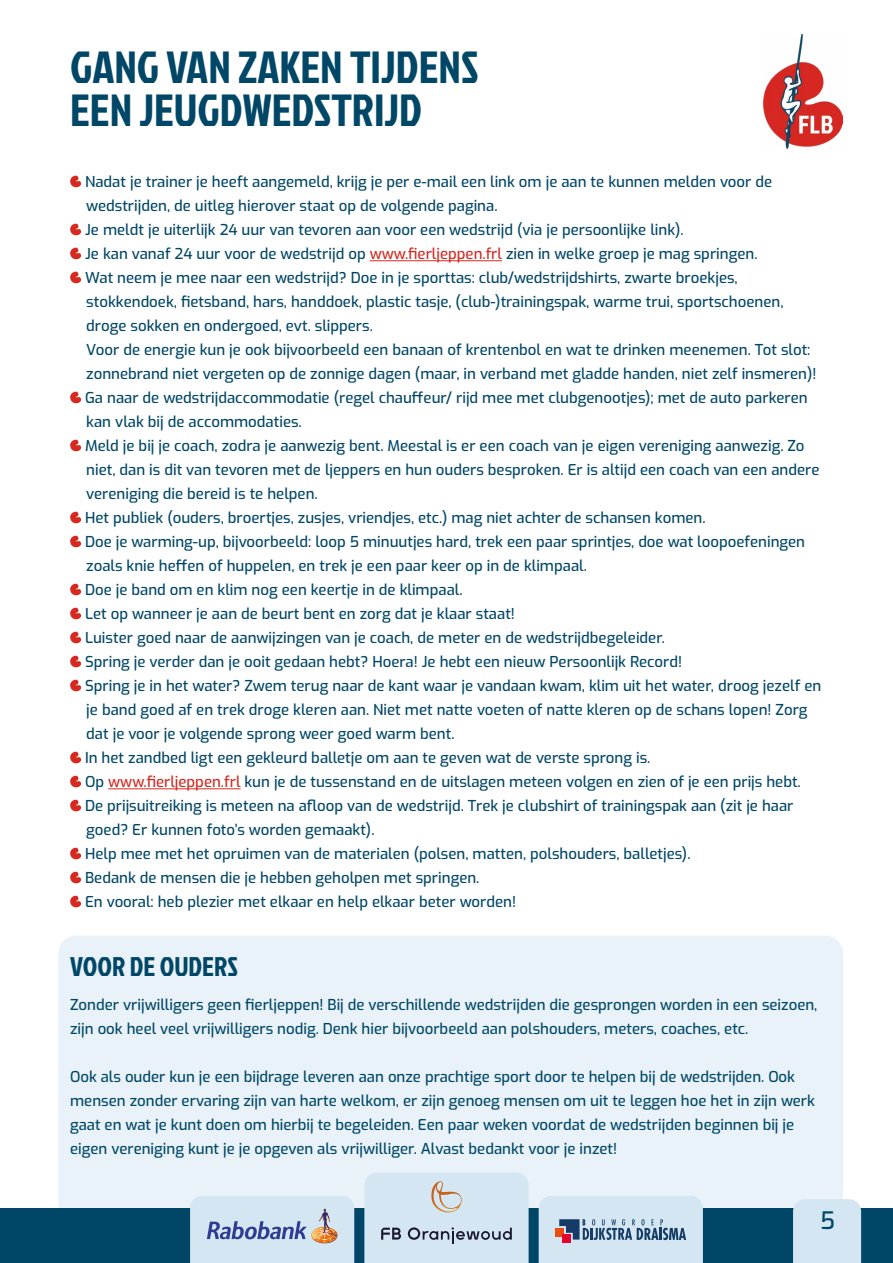
<style>
.page{position:relative;width:893px;height:1263px;background:#fff}
.page>*{position:absolute;margin:0;border:0;box-sizing:border-box;transform-origin:0 0}
.t1{font:45px/43.5px "Jockey One";color:#004767}
.t2{font:27px "Jockey One";color:#004767}
.t3{font:500 24px "Exo";color:#004767}
.t4{font:500 15px/24px "Exo";color:#004767}
.s1{color:#d62a21}
</style>
<div class="page">
<div style="left:58px;top:935px;width:785px;height:328px;background:#e9f2f8;border-radius:18px"></div>
<hr style="left:370px;top:260px;width:132px;height:1px;background:#d62a21">
<hr style="left:108px;top:788px;width:132px;height:1px;background:#d62a21">
<svg style="left:70px;top:175px;width:11px;height:12px"></svg>
<svg style="left:70px;top:223px;width:11px;height:12px"></svg>
<svg style="left:70px;top:247px;width:11px;height:12px"></svg>
<svg style="left:70px;top:271px;width:11px;height:12px"></svg>
<svg style="left:70px;top:391px;width:11px;height:12px"></svg>
<svg style="left:70px;top:439px;width:11px;height:12px"></svg>
<svg style="left:70px;top:511px;width:11px;height:12px"></svg>
<svg style="left:70px;top:535px;width:11px;height:12px"></svg>
<svg style="left:70px;top:583px;width:11px;height:12px"></svg>
<svg style="left:70px;top:607px;width:11px;height:12px"></svg>
<svg style="left:70px;top:631px;width:11px;height:12px"></svg>
<svg style="left:70px;top:655px;width:11px;height:12px"></svg>
<svg style="left:70px;top:679px;width:11px;height:12px"></svg>
<svg style="left:70px;top:751px;width:11px;height:12px"></svg>
<svg style="left:70px;top:775px;width:11px;height:12px"></svg>
<svg style="left:70px;top:799px;width:11px;height:12px"></svg>
<svg style="left:70px;top:847px;width:11px;height:12px"></svg>
<svg style="left:70px;top:871px;width:11px;height:12px"></svg>
<svg style="left:70px;top:895px;width:11px;height:12px"></svg>
<div style="left:0;top:1209px;width:893px;height:54px;background:#004767"></div>
<svg style="left:190px;top:1196px;width:164px;height:67px;background:#c7d5e4"></svg>
<svg style="left:364px;top:1173px;width:165px;height:90px;background:#ccdbe7"></svg>
<svg style="left:539px;top:1196px;width:164px;height:67px;background:#c1d3e1"></svg>
<img style="left:763px;top:34px;width:79px;height:114px">
<div style="left:793px;top:1199px;width:68px;height:64px;background:#d4e6f2"></div>
<h1 class="t1" style="left:70px;top:44px;width:410px">GANG VAN ZAKEN TIJDENS<br>EEN JEUGDWEDSTRIJD</h1>
<p class="t4" style="left:85px;top:169px;width:738px">Nadat je trainer je heeft aangemeld, krijg je per e-mail een link om je aan te kunnen melden voor de wedstrijden, de uitleg hierover staat op de volgende pagina.<br>Je meldt je uiterlijk 24 uur van tevoren aan voor een wedstrijd (via je persoonlijke link).<br>Je kan vanaf 24 uur voor de wedstrijd op <span class="s1">www.fierljeppen.frl</span> zien in welke groep je mag springen.<br>Wat neem je mee naar een wedstrijd? Doe in je sporttas: club/wedstrijdshirts, zwarte broekjes, stokkendoek, fietsband, hars, handdoek, plastic tasje, (club-)trainingspak, warme trui, sportschoenen, droge sokken en ondergoed, evt. slippers.<br>Voor de energie kun je ook bijvoorbeeld een banaan of krentenbol en wat te drinken meenemen. Tot slot: zonnebrand niet vergeten op de zonnige dagen (maar, in verband met gladde handen, niet zelf insmeren)!<br>Ga naar de wedstrijdaccommodatie (regel chauffeur/ rijd mee met clubgenootjes); met de auto parkeren kan vlak bij de accommodaties.<br>Meld je bij je coach, zodra je aanwezig bent. Meestal is er een coach van je eigen vereniging aanwezig. Zo niet, dan is dit van tevoren met de ljeppers en hun ouders besproken. Er is altijd een coach van een andere vereniging die bereid is te helpen.<br>Het publiek (ouders, broertjes, zusjes, vriendjes, etc.) mag niet achter de schansen komen.<br>Doe je warming-up, bijvoorbeeld: loop 5 minuutjes hard, trek een paar sprintjes, doe wat loopoefeningen zoals knie heffen of huppelen, en trek je een paar keer op in de klimpaal.<br>Doe je band om en klim nog een keertje in de klimpaal.<br>Let op wanneer je aan de beurt bent en zorg dat je klaar staat!<br>Luister goed naar de aanwijzingen van je coach, de meter en de wedstrijdbegeleider.<br>Spring je verder dan je ooit gedaan hebt? Hoera! Je hebt een nieuw Persoonlijk Record!<br>Spring je in het water? Zwem terug naar de kant waar je vandaan kwam, klim uit het water, droog jezelf en je band goed af en trek droge kleren aan. Niet met natte voeten of natte kleren op de schans lopen! Zorg dat je voor je volgende sprong weer goed warm bent.<br>In het zandbed ligt een gekleurd balletje om aan te geven wat de verste sprong is.<br>Op <span class="s1">www.fierljeppen.frl</span> kun je de tussenstand en de uitslagen meteen volgen en zien of je een prijs hebt.<br>De prijsuitreiking is meteen na afloop van de wedstrijd. Trek je clubshirt of trainingspak aan (zit je haar goed? Er kunnen foto’s worden gemaakt).<br>Help mee met het opruimen van de materialen (polsen, matten, polshouders, balletjes).<br>Bedank de mensen die je hebben geholpen met springen.<br>En vooral: heb plezier met elkaar en help elkaar beter worden!</p>
<h2 class="t2" style="left:70px;top:947px;width:169px">VOOR DE OUDERS</h2>
<p class="t4" style="left:70px;top:991px;width:749px">Zonder vrijwilligers geen fierljeppen! Bij de verschillende wedstrijden die gesprongen worden in een seizoen, zijn ook heel veel vrijwilligers nodig. Denk hier bijvoorbeeld aan polshouders, meters, coaches, etc.</p>
<p class="t4" style="left:70px;top:1063px;width:746px">Ook als ouder kun je een bijdrage leveren aan onze prachtige sport door te helpen bij de wedstrijden. Ook mensen zonder ervaring zijn van harte welkom, er zijn genoeg mensen om uit te leggen hoe het in zijn werk gaat en wat je kunt doen om hierbij te begeleiden. Een paar weken voordat de wedstrijden beginnen bij je eigen vereniging kunt je je opgeven als vrijwilliger. Alvast bedankt voor je inzet!</p>
<h3 class="t3" style="left:820px;top:1202px;width:16px">5</h3>
</div>
